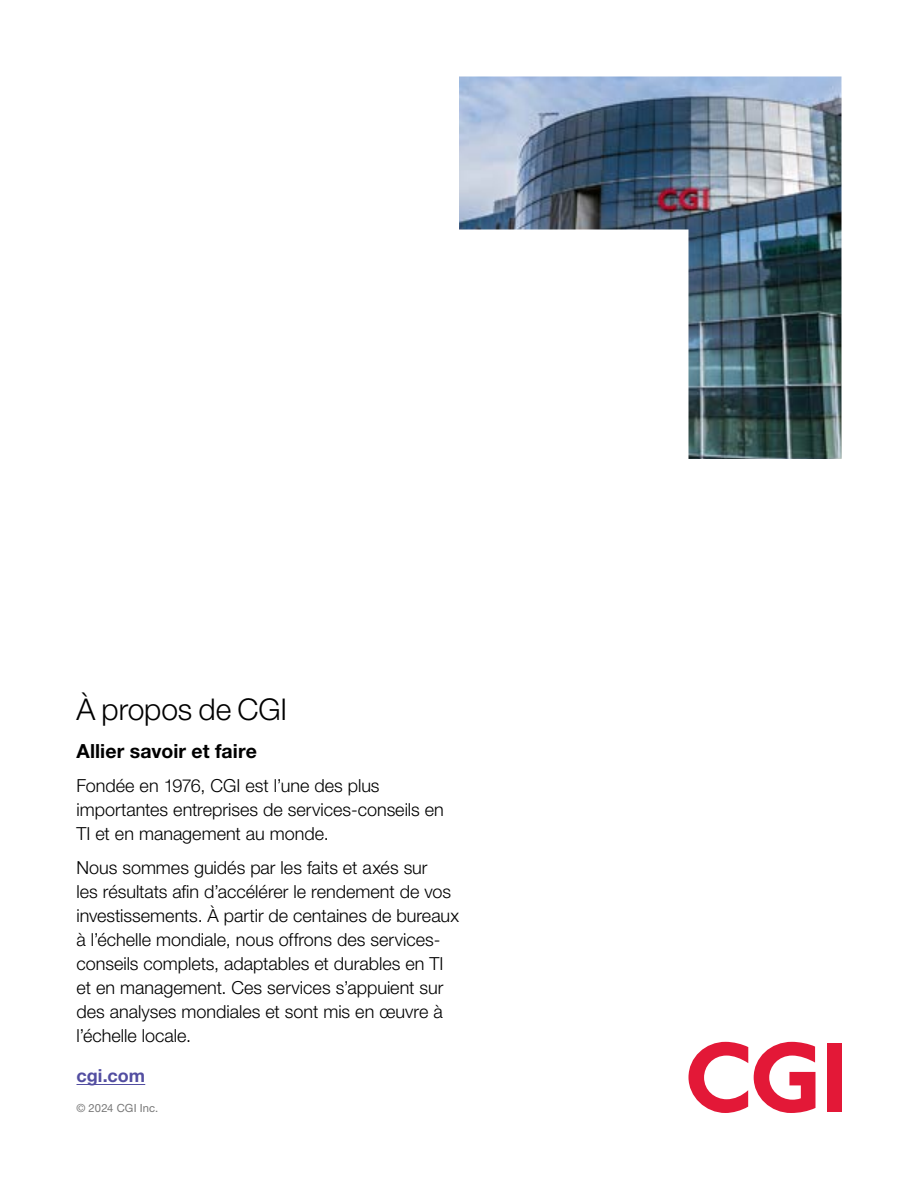
<style>
.page{position:relative;width:918px;height:1188px;background:#fff}
.page>*{position:absolute;margin:0;border:0;box-sizing:border-box;transform-origin:0 0}
.t1{font:300 30px "Helvetica Neue LT Pro";letter-spacing:-.005em;color:#000}
.t2{font:700 19.5px "Helvetica Neue LT Pro";letter-spacing:.005em;color:#000}
.t3{font:300 18px/24px "Helvetica Neue LT Pro";color:#000}
.t4{font:700 18px "Helvetica Neue LT Pro";letter-spacing:.005em;color:#534ea1}
.t5{font:11.25px "Helvetica Neue LT Pro";letter-spacing:.015em;color:#777}
</style>
<div class="page">
<svg style="left:689px;top:1042px;width:59px;height:71px"></svg>
<svg style="left:754px;top:1042px;width:61px;height:71px"></svg>
<div style="left:827px;top:1043px;width:15px;height:69px;background:#e31837"></div>
<img style="left:459px;top:76px;width:383px;height:383px">
<hr style="left:76px;top:1084px;width:69px;height:1px;background:#534ea1">
<h1 class="t1" style="left:76px;top:691px;width:212px">À propos de CGI</h1>
<p class="t2" style="left:76px;top:739px;width:182px">Allier savoir et faire</p>
<p class="t3" style="left:76px;top:773px;width:369px">Fondée en 1976, CGI est l’une des plus importantes entreprises de services-conseils en<br>TI et en management au monde.</p>
<p class="t3" style="left:76px;top:856px;width:384px">Nous sommes guidés par les faits et axés sur<br>les résultats afin d’accélérer le rendement de vos investissements. À partir de centaines de bureaux à l’échelle mondiale, nous offrons des services&shy;conseils complets, adaptables et durables en TI et en management. Ces services s’appuient sur des analyses mondiales et sont mis en œuvre à l’échelle locale.</p>
<p class="t4" style="left:76px;top:1064px;width:70px">cgi.com</p>
<p class="t5" style="left:76px;top:1101px;width:83px">© 2024 CGI Inc.</p>
</div>
